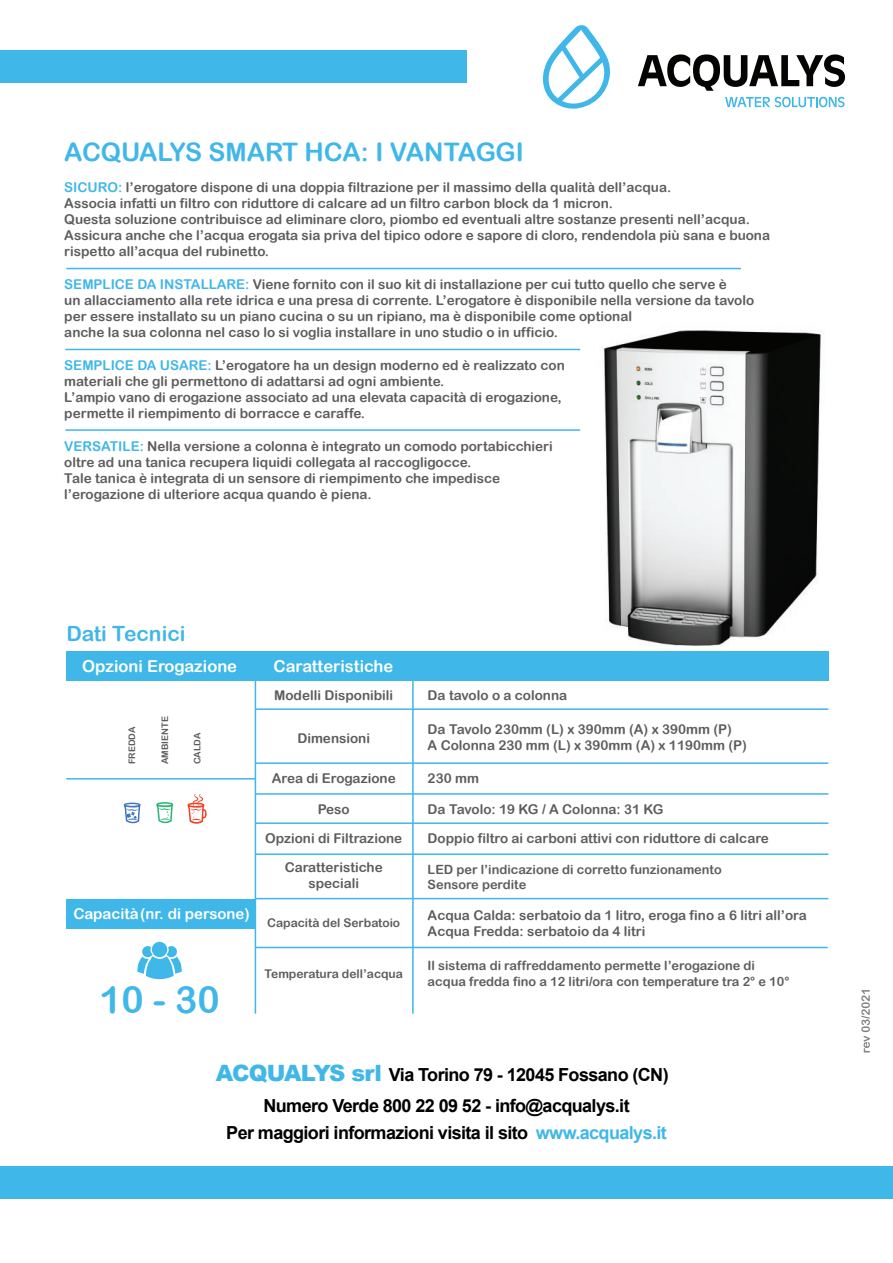
<style>
.page{position:relative;width:893px;height:1263px;background:#fff}
.page>*{position:absolute;margin:0;border:0;box-sizing:border-box;transform-origin:0 0}
.t1{font:37.5px "Arial Rounded MT Bold";color:#40b7e9}
.t2{font:25.5px "Arial Rounded MT Bold";color:#40b7e9}
.t3{font:21px "Arial Rounded MT Bold";color:#40b7e9}
.t4{font:700 18px/31.2px "Arial";letter-spacing:-.035em;color:#000;text-align:center}
.t5{font:16.5px "Arial Rounded MT Bold";color:#fff}
.t6{font:15px "Arial Rounded MT Bold";color:#fff}
.t7{font:13.5px/16.2px "Arial Rounded MT Bold";color:#5d5d5d}
.t8{font:12.75px/15.3px "Arial Rounded MT Bold";color:#5d5d5d}
.t9{font:12px "Arial Rounded MT Bold";color:#5d5d5d}
.t10{font:9px "Arial Rounded MT Bold";color:#5d5d5d}
.s1{color:#40b7e9}
.s2{font-weight:900;font-size:22.5px;color:#40b7e9}
</style>
<div class="page">
<img style="left:603px;top:330px;width:219px;height:316px">
<div style="left:66px;top:898px;width:189px;height:30px;background:#40b7e9"></div>
<hr style="left:412px;top:651px;width:2px;height:363px;background:#40b7e9">
<hr style="left:255px;top:708px;width:573px;height:2px;background:#40b7e9">
<hr style="left:255px;top:793px;width:573px;height:2px;background:#40b7e9">
<hr style="left:255px;top:822px;width:573px;height:2px;background:#40b7e9">
<hr style="left:255px;top:853px;width:573px;height:2px;background:#40b7e9">
<hr style="left:66px;top:778px;width:189px;height:1px;background:#40b7e9">
<hr style="left:255px;top:898px;width:573px;height:1px;background:#40b7e9">
<hr style="left:255px;top:762px;width:573px;height:2px;background:#40b7e9">
<hr style="left:255px;top:651px;width:1px;height:363px;background:#40b7e9">
<div style="left:66px;top:651px;width:762px;height:30px;background:#40b7e9"></div>
<svg style="left:156px;top:802px;width:17px;height:21px"></svg>
<svg style="left:187px;top:794px;width:20px;height:30px"></svg>
<svg style="left:124px;top:803px;width:17px;height:20px"></svg>
<hr style="left:66px;top:268px;width:675px;height:1px;background:#40b7e9">
<hr style="left:65px;top:349px;width:515px;height:1px;background:#40b7e9">
<hr style="left:65px;top:429px;width:515px;height:2px;background:#40b7e9">
<hr style="left:255px;top:947px;width:573px;height:1px;background:#40b7e9">
<svg style="left:146px;top:956px;width:28px;height:27px"></svg>
<div style="left:152px;top:942px;width:15px;height:15px;background:#40b7e9;border-radius:50%"></div>
<svg style="left:167px;top:946px;width:15px;height:28px"></svg>
<svg style="left:137px;top:946px;width:15px;height:28px"></svg>
<div style="left:0;top:1166px;width:893px;height:32px;background:#40b7e9"></div>
<svg style="left:638px;top:54px;width:207px;height:37px"></svg>
<svg style="left:725px;top:97px;width:119px;height:10px"></svg>
<svg style="left:543px;top:25px;width:67px;height:84px"></svg>
<div style="left:0;top:50px;width:466px;height:33px;background:#40b7e9"></div>
<svg style="left:861px;top:990px;width:9px;height:62px"></svg>
<h2 class="t2" style="left:64px;top:136px;width:461px">ACQUALYS SMART HCA: I VANTAGGI</h2>
<p class="t7" style="left:64px;top:179px;width:707px"><span class="s1">SICURO:</span> l’erogatore dispone di una doppia filtrazione per il massimo della qualità dell’acqua.<br>Associa infatti un filtro con riduttore di calcare ad un filtro carbon block da 1 micron.<br>Questa soluzione contribuisce ad eliminare cloro, piombo ed eventuali altre sostanze presenti nell’acqua.<br>Assicura anche che l’acqua erogata sia priva del tipico odore e sapore di cloro, rendendola più sana e buona rispetto all’acqua del rubinetto.</p>
<p class="t7" style="left:64px;top:276px;width:691px"><span class="s1">SEMPLICE DA INSTALLARE:</span> Viene fornito con il suo kit di installazione per cui tutto quello che serve è<br>un allacciamento alla rete idrica e una presa di corrente. L’erogatore è disponibile nella versione da tavolo per essere installato su un piano cucina o su un ripiano, ma è disponibile come optional<br>anche la sua colonna nel caso lo si voglia installare in uno studio o in ufficio.</p>
<p class="t7" style="left:64px;top:357px;width:502px"><span class="s1">SEMPLICE DA USARE:</span> L’erogatore ha un design moderno ed è realizzato con materiali che gli permettono di adattarsi ad ogni ambiente.<br>L’ampio vano di erogazione associato ad una elevata capacità di erogazione, permette il riempimento di borracce e caraffe.</p>
<p class="t7" style="left:64px;top:438px;width:490px"><span class="s1">VERSATILE:</span> Nella versione a colonna è integrato un comodo portabicchieri oltre ad una tanica recupera liquidi collegata al raccogligocce.<br>Tale tanica è integrata di un sensore di riempimento che impedisce l’erogazione di ulteriore acqua quando è piena.</p>
<h3 class="t3" style="left:66px;top:621px;width:121px">Dati Tecnici</h3>
<p class="t5" style="left:82px;top:656px;width:156px">Opzioni Erogazione</p>
<p class="t5" style="left:273px;top:656px;width:121px">Caratteristiche</p>
<p class="t10" style="left:127px;top:764px;width:39px;rotate:-90deg">FREDDA</p>
<p class="t10" style="left:160px;top:764px;width:49px;rotate:-90deg">AMBIENTE</p>
<p class="t10" style="left:192px;top:764px;width:33px;rotate:-90deg">CALDA</p>
<p class="t6" style="left:73px;top:905px;width:178px">Capacità (nr. di persone)</p>
<h1 class="t1" style="left:99px;top:978px;width:122px">10 - 30</h1>
<p class="t7" style="left:274px;top:687px;width:120px">Modelli Disponibili</p>
<p class="t7" style="left:428px;top:687px;width:141px">Da tavolo o a colonna</p>
<p class="t7" style="left:297px;top:730px;width:74px">Dimensioni</p>
<p class="t7" style="left:428px;top:721px;width:321px">Da Tavolo 230mm (L) x 390mm (A) x 390mm (P)<br>A Colonna 230 mm (L) x 390mm (A) x 1190mm (P)</p>
<p class="t7" style="left:272px;top:770px;width:125px">Area di Erogazione</p>
<p class="t7" style="left:428px;top:770px;width:53px">230 mm</p>
<p class="t7" style="left:318px;top:801px;width:33px">Peso</p>
<p class="t7" style="left:428px;top:801px;width:237px">Da Tavolo: 19 KG / A Colonna: 31 KG</p>
<p class="t7" style="left:265px;top:830px;width:139px">Opzioni di Filtrazione</p>
<p class="t7" style="left:428px;top:830px;width:343px">Doppio filtro ai carboni attivi con riduttore di calcare</p>
<p class="t7" style="left:285px;top:859px;width:100px;text-align:center">Caratteristiche speciali</p>
<p class="t8" style="left:428px;top:861px;width:296px">LED per l’indicazione di corretto funzionamento<br>Sensore perdite</p>
<p class="t9" style="left:267px;top:916px;width:134px">Capacità del Serbatoio</p>
<p class="t9" style="left:264px;top:966px;width:140px">Temperatura dell’acqua</p>
<p class="t7" style="left:428px;top:906px;width:381px">Acqua Calda: serbatoio da 1 litro, eroga fino a 6 litri all’ora</p>
<p class="t7" style="left:428px;top:922px;width:219px">Acqua Fredda: serbatoio da 4 litri</p>
<p class="t8" style="left:428px;top:958px;width:363px">Il sistema di raffreddamento permette l’erogazione di acqua fredda fino a 12 litri/ora con temperature tra 2° e 10°</p>
<h3 class="t4" style="left:216px;top:1059px;width:454px"><span class="s2">ACQUALYS srl</span> Via Torino 79 - 12045 Fossano (CN)<br>Numero Verde 800 22 09 52 - info@acqualys.it</h3>
<h3 class="t4" style="left:226px;top:1117px;width:442px">Per maggiori informazioni visita il sito <span class="s1">www.acqualys.it</span></h3>
</div>
